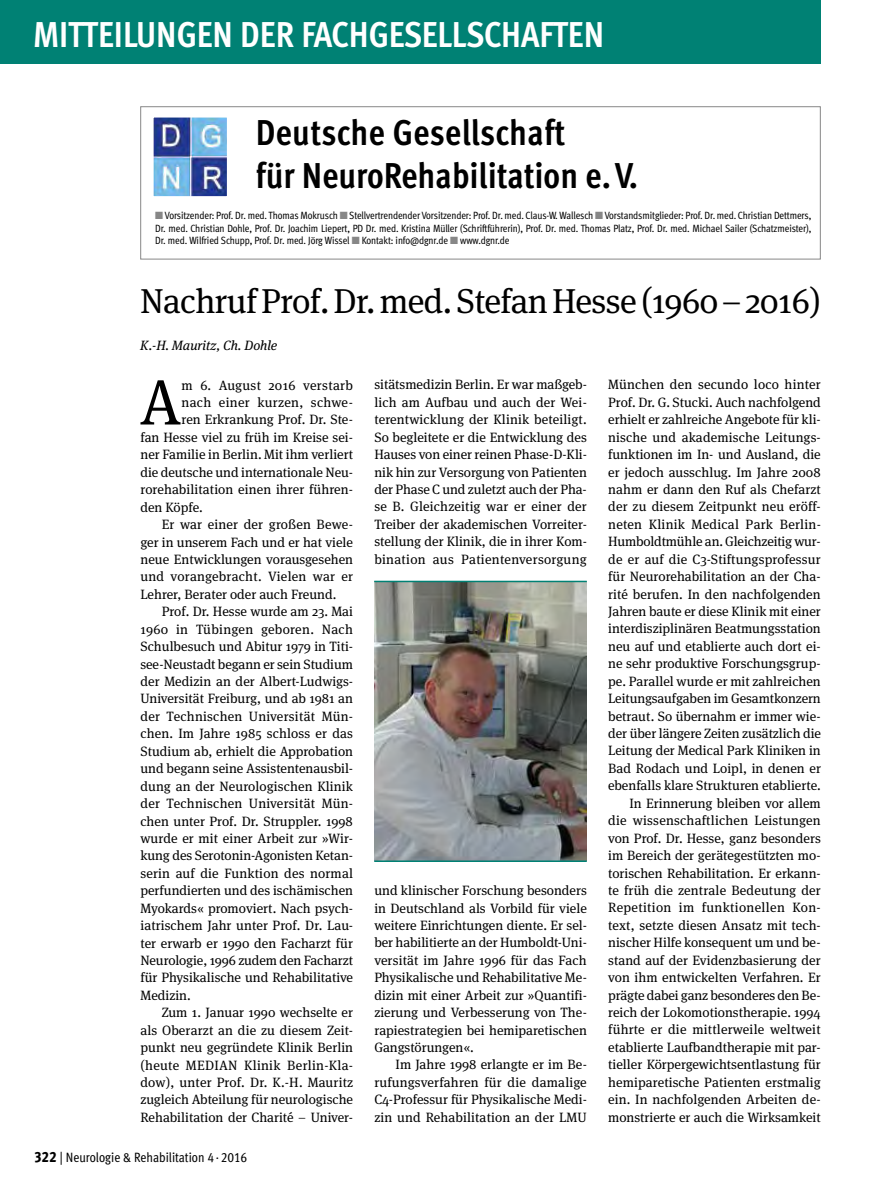
<style>
.page{position:relative;width:893px;height:1191px;background:#fff}
.page>*{position:absolute;margin:0;border:0;box-sizing:border-box;transform-origin:0 0}
.t1{font:64.05px "Meta Serif Pro";color:#000}
.t2{font:700 36px/43.2px "Meta Cond";color:#000}
.t3{font:700 36px "Meta Cond";letter-spacing:-.005em;color:#fff}
.t4{font:34.5px "Meta Serif Pro";letter-spacing:-.02em;color:#000}
.t5{font:13.5px/17.4px "Meta Serif Pro";color:#000;text-align:justify}
.t6{font:13.5px "Meta Serif Pro";letter-spacing:.02em;color:#000}
.t7{font:13.5px "Meta Serif Pro";letter-spacing:.025em;color:#000}
.t8{font:13.5px "Meta Cond Book LF";color:#000}
.t9{font:italic 13.5px "Meta Serif Pro";color:#000}
.t10{font:10.5px/12.6px "Meta Cond Book LF";letter-spacing:-.01em;color:#000;text-align:justify}
.s1{color:#878787}
.s2{font-family:"Meta Cond Extra Bold LF";font-size:15px}
</style>
<div class="page">
<div style="left:140px;top:106px;width:681px;height:153px;border:1px solid #878787"></div>
<img style="left:155px;top:119px;width:71px;height:76px">
<div style="left:152px;top:116px;width:77px;height:82px;border:2px solid #fff"></div>
<img style="left:374px;top:582px;width:213px;height:278px">
<hr style="left:374px;top:580px;width:213px;height:2px;background:#008174">
<hr style="left:374px;top:860px;width:213px;height:2px;background:#008174">
<div style="left:0;top:0;width:821px;height:64px;background:#008174"></div>
<h2 class="t3" style="left:33px;top:13px;width:573px">MITTEILUNGEN DER FACHGESELLSCHAFTEN</h2>
<h2 class="t2" style="left:256px;top:111px;width:384px">Deutsche Gesellschaft<br>für NeuroRehabilitation e.V.</h2>
<p class="t10" style="left:155px;top:209px;width:658px"><span class="s1">■</span> Vorsitzender: Prof. Dr. med. Thomas Mokrusch <span class="s1">■</span> Stellvertrendender Vorsitzender: Prof. Dr. med. Claus-W. Wallesch <span class="s1">■</span> Vorstandsmitglieder: Prof. Dr. med. Christian Dettmers, Dr. med. Christian Dohle, Prof. Dr. Joachim Liepert, PD Dr. med. Kristina Müller (Schriftführerin), Prof. Dr. med. Thomas Platz, Prof. Dr. med. Michael Sailer (Schatzmeister), Dr. med. Wilfried Schupp, Prof. Dr. med. Jörg Wissel <span class="s1">■</span> Kontakt: info@dgnr.de <span class="s1">■</span> www.dgnr.de</p>
<h3 class="t4" style="left:140px;top:276px;width:682px">Nachruf Prof. Dr. med. Stefan Hesse (1960–2016)</h3>
<p class="t9" style="left:140px;top:335px;width:139px">K.-H. Mauritz, Ch. Dohle</p>
<h1 class="t1" style="left:139px;top:356px;width:44px">A</h1>
<p class="t7" style="left:182px;top:375px;width:173px">m 6. August 2016 verstarb</p>
<p class="t7" style="left:182px;top:392px;width:173px">nach einer kurzen, schwe-</p>
<p class="t5" style="left:182px;top:410px;width:173px">ren Erkrankung Prof. Dr. Ste-</p>
<p class="t5" style="left:140px;top:428px;width:214px">fan Hesse viel zu früh im Kreise sei-</p>
<p class="t5" style="left:140px;top:445px;width:214px">ner Familie in Berlin. Mit ihm verliert</p>
<p class="t5" style="left:140px;top:463px;width:214px">die deutsche und internationale Neu-</p>
<p class="t5" style="left:140px;top:480px;width:214px">rorehabilitation einen ihrer führen-</p>
<p class="t5" style="left:140px;top:497px;width:64px">den Köpfe.</p>
<p class="t5" style="left:162px;top:515px;width:193px">Er war einer der großen Bewe-</p>
<p class="t5" style="left:140px;top:532px;width:214px">ger in unserem Fach und er hat viele</p>
<p class="t5" style="left:140px;top:550px;width:214px">neue Entwicklungen vorausgesehen</p>
<p class="t5" style="left:140px;top:567px;width:214px">und vorangebracht. Vielen war er</p>
<p class="t5" style="left:140px;top:585px;width:197px">Lehrer, Berater oder auch Freund.</p>
<p class="t5" style="left:162px;top:602px;width:193px">Prof. Dr. Hesse wurde am 23. Mai</p>
<p class="t7" style="left:140px;top:619px;width:214px">1960 in Tübingen geboren. Nach</p>
<p class="t5" style="left:140px;top:637px;width:214px">Schulbesuch und Abitur 1979 in Titi-</p>
<p class="t5" style="left:140px;top:654px;width:214px">see-Neustadt begann er sein Studium</p>
<p class="t5" style="left:140px;top:672px;width:214px">der Medizin an der Albert-Ludwigs-</p>
<p class="t5" style="left:140px;top:689px;width:214px">Universität Freiburg, und ab 1981 an</p>
<p class="t6" style="left:140px;top:706px;width:214px">der Technischen Universität Mün-</p>
<p class="t5" style="left:140px;top:724px;width:214px">chen. Im Jahre 1985 schloss er das</p>
<p class="t5" style="left:140px;top:741px;width:214px">Studium ab, erhielt die Approbation</p>
<p class="t5" style="left:140px;top:759px;width:214px">und begann seine Assistentenausbil-</p>
<p class="t5" style="left:140px;top:776px;width:214px">dung an der Neurologischen Klinik</p>
<p class="t6" style="left:140px;top:793px;width:214px">der Technischen Universität Mün-</p>
<p class="t5" style="left:140px;top:811px;width:214px">chen unter Prof. Dr. Struppler. 1998</p>
<p class="t5" style="left:140px;top:829px;width:214px">wurde er mit einer Arbeit zur »Wir-</p>
<p class="t5" style="left:140px;top:846px;width:214px">kung des Serotonin-Agonisten Ketan-</p>
<p class="t5" style="left:140px;top:863px;width:214px">serin auf die Funktion des normal</p>
<p class="t5" style="left:140px;top:881px;width:214px">perfundierten und des ischämischen</p>
<p class="t5" style="left:140px;top:898px;width:213px">Myokards« promoviert. Nach psych-</p>
<p class="t5" style="left:140px;top:916px;width:214px">iatrischem Jahr unter Prof. Dr. Lau-</p>
<p class="t5" style="left:140px;top:933px;width:214px">ter erwarb er 1990 den Facharzt für</p>
<p class="t5" style="left:140px;top:951px;width:214px">Neurologie, 1996 zudem den Facharzt</p>
<p class="t5" style="left:140px;top:968px;width:214px">für Physikalische und Rehabilitative</p>
<p class="t5" style="left:140px;top:985px;width:52px">Medizin.</p>
<p class="t5" style="left:162px;top:1003px;width:193px">Zum 1. Januar 1990 wechselte er</p>
<p class="t5" style="left:140px;top:1020px;width:214px">als Oberarzt an die zu diesem Zeit-</p>
<p class="t5" style="left:140px;top:1038px;width:214px">punkt neu gegründete Klinik Berlin</p>
<p class="t6" style="left:140px;top:1055px;width:214px">(heute MEDIAN Klinik Berlin-Kla-</p>
<p class="t5" style="left:140px;top:1073px;width:214px">dow), unter Prof. Dr. K.-H. Mauritz</p>
<p class="t5" style="left:140px;top:1090px;width:214px">zugleich Abteilung für neurologische</p>
<p class="t5" style="left:140px;top:1107px;width:214px">Rehabilitation der Charité – Univer-</p>
<p class="t8" style="left:34px;top:1149px;width:215px"><span class="s2">322</span> | Neurologie &amp; Rehabilitation 4·2016</p>
<p class="t5" style="left:374px;top:375px;width:214px">sitätsmedizin Berlin. Er war maßgeb&shy;lich am Aufbau und auch der Wei&shy;terentwicklung der Klinik beteiligt.<br>So begleitete er die Entwicklung des Hauses von einer reinen Phase-D-Kli&shy;nik hin zur Versorgung von Patienten der Phase C und zuletzt auch der Pha&shy;se B. Gleichzeitig war er einer der Treiber der akademischen Vorreiter&shy;stellung der Klinik, die in ihrer Kom&shy;bination aus Patientenversorgung</p>
<p class="t5" style="left:374px;top:881px;width:214px">und klinischer Forschung besonders in Deutschland als Vorbild für viele weitere Einrichtungen diente. Er sel&shy;ber habilitierte an der Humboldt-Uni&shy;versität im Jahre 1996 für das Fach Physikalische und Rehabilitative Me&shy;dizin mit einer Arbeit zur »Quantifi&shy;zierung und Verbesserung von The&shy;rapiestrategien bei hemiparetischen Gangstörungen«.</p>
<p class="t5" style="left:374px;top:1055px;width:214px;text-indent:21px">Im Jahre 1998 erlangte er im Be&shy;rufungsverfahren für die damalige C4-Professur für Physikalische Medi&shy;zin und Rehabilitation an der LMU</p>
<p class="t5" style="left:608px;top:375px;width:214px;text-align:right">München den secundo loco hinter Prof. Dr. G. Stucki. Auch nachfolgend erhielt er zahlreiche Angebote für kli&shy;nische und akademische Leitungs&shy;funktionen im In- und Ausland, die er jedoch ausschlug. Im Jahre 2008 nahm er dann den Ruf als Chefarzt der zu diesem Zeitpunkt neu eröff&shy;neten Klinik Medical Park Berlin-Humboldtmühle an. Gleichzeitig wur&shy;de er auf die C3-Stiftungsprofessur für Neurorehabilitation an der Cha&shy;rité berufen. In den nachfolgenden Jahren baute er diese Klinik mit einer interdisziplinären Beatmungsstation neu auf und etablierte auch dort ei&shy;ne sehr produktive Forschungsgrup&shy;pe. Parallel wurde er mit zahlreichen Leitungsaufgaben im Gesamtkonzern betraut. So übernahm er immer wie&shy;der über längere Zeiten zusätzlich die Leitung der Medical Park Kliniken in Bad Rodach und Loipl, in denen er ebenfalls klare Strukturen etablierte.<br>In Erinnerung bleiben vor allem die wissenschaftlichen Leistungen von Prof. Dr. Hesse, ganz besonders im Bereich der gerätegestützten mo&shy;torischen Rehabilitation. Er erkann&shy;te früh die zentrale Bedeutung der Repetition im funktionellen Kon&shy;text, setzte diesen Ansatz mit tech&shy;nischer Hilfe konsequent um und be&shy;stand auf der Evidenzbasierung der von ihm entwickelten Verfahren. Er prägte dabei ganz besonderes den Be&shy;reich der Lokomotionstherapie. 1994 führte er die mittlerweile weltweit etablierte Laufbandtherapie mit par&shy;tieller Körpergewichtsentlastung für hemiparetische Patienten erstmalig ein. In nachfolgenden Arbeiten de&shy;monstrierte er auch die Wirksamkeit</p>
</div>
